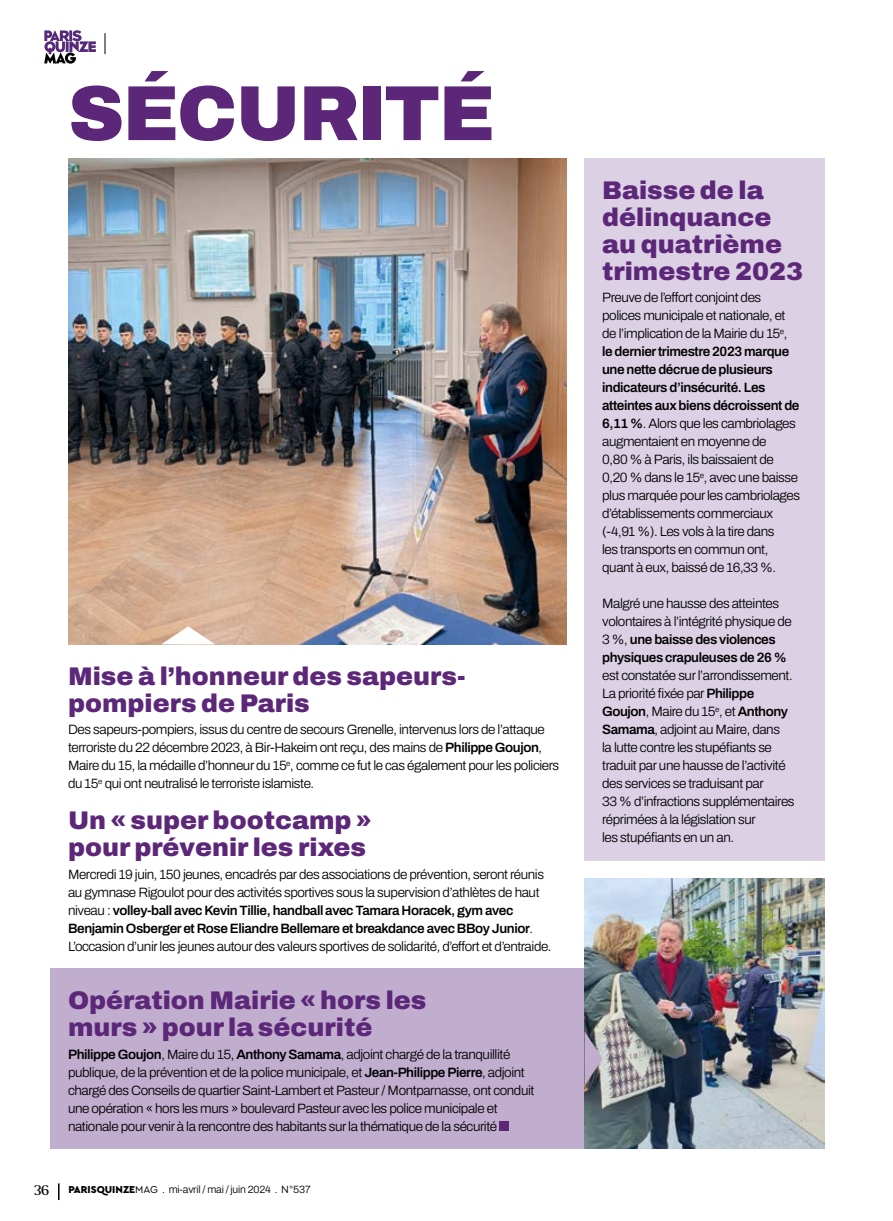
<style>
.page{position:relative;width:893px;height:1221px;background:#fff}
.page>*{position:absolute;margin:0;border:0;box-sizing:border-box;transform-origin:0 0}
.t1{font:900 78px "Archivo";letter-spacing:-.025em;color:#5c2778}
.t2{font:900 25.5px/27px "Archivo";color:#5c2778}
.t3{font:300 13.5px/18px "Archivo";letter-spacing:-.03em;color:#000}
.t4{font:13.5px "Larken";color:#000}
.t5{font:300 10.5px "Archivo";letter-spacing:-.02em;color:#000}
.s1{font-weight:600}
.s2{font-family:"Cera PRO";font-weight:900}
.s3{font-family:"Cera PRO";font-weight:400}
</style>
<div class="page">
<svg style="left:105px;top:33px;width:1px;height:21px"></svg>
<svg style="left:58px;top:1183px;width:2px;height:16px"></svg>
<svg style="left:44px;top:30px;width:52px;height:34px"></svg>
<div style="left:50px;top:968px;width:535px;height:180px;background:#c1adce"></div>
<div style="left:585px;top:158px;width:240px;height:702px;background:#dbd0e4"></div>
<div style="left:499px;top:1120px;width:10px;height:10px;background:#5c2778"></div>
<img style="left:68px;top:158px;width:499px;height:486px">
<img style="left:585px;top:878px;width:240px;height:270px">
<svg style="left:161px;top:626px;width:54px;height:18px"></svg>
<svg style="left:585px;top:1031px;width:18px;height:54px"></svg>
<h1 class="t1" style="left:68px;top:55px;width:428px">SÉCURITÉ</h1>
<h2 class="t2" style="left:68px;top:662px;width:399px">Mise à l’honneur des sapeurs&shy;pompiers de Paris</h2>
<p class="t3" style="left:68px;top:720px;width:493px">Des sapeurs-pompiers, issus du centre de secours Grenelle, intervenus lors de l’attaque terroriste du 22 décembre 2023, à Bir-Hakeim ont reçu, des mains de <span class="s1">Philippe Goujon</span>, Maire du 15, la médaille d’honneur du 15<sup>e</sup>, comme ce fut le cas également pour les policiers du 15<sup>e</sup> qui ont neutralisé le terroriste islamiste.</p>
<h2 class="t2" style="left:68px;top:806px;width:305px">Un « super bootcamp » pour prévenir les rixes</h2>
<p class="t3" style="left:68px;top:864px;width:485px">Mercredi 19 juin, 150 jeunes, encadrés par des associations de prévention, seront réunis au gymnase Rigoulot pour des activités sportives sous la supervision d’athlètes de haut niveau : <span class="s1">volley-ball avec Kevin Tillie, handball avec Tamara Horacek, gym avec Benjamin Osberger et Rose Eliandre Bellemare et breakdance avec BBoy Junior</span>.<br>L’occasion d’unir les jeunes autour des valeurs sportives de solidarité, d’effort et d’entraide.</p>
<h2 class="t2" style="left:68px;top:986px;width:360px">Opération Mairie « hors les murs » pour la sécurité</h2>
<p class="t3" style="left:68px;top:1044px;width:468px"><span class="s1">Philippe Goujon</span>, Maire du 15, <span class="s1">Anthony Samama</span>, adjoint chargé de la tranquillité publique, de la prévention et de la police municipale, et <span class="s1">Jean-Philippe Pierre</span>, adjoint chargé des Conseils de quartier Saint-Lambert et Pasteur / Montparnasse, ont conduit une opération « hors les murs » boulevard Pasteur avec les police municipale et nationale pour venir à la rencontre des habitants sur la thématique de la sécurité</p>
<p class="t4" style="left:34px;top:1181px;width:17px">36</p>
<p class="t5" style="left:68px;top:1181px;width:244px"><span class="s2">PARISQUINZE</span><span class="s3">MAG</span> . mi-avril / mai / juin 2024 . N°537</p>
<h2 class="t2" style="left:602px;top:176px;width:202px">Baisse de la délinquance au quatrième trimestre 2023</h2>
<p class="t3" style="left:602px;top:288px;width:199px">Preuve de l’effort conjoint des polices municipale et nationale, et de l’implication de la Mairie du 15<sup>e</sup>, <span class="s1">le dernier trimestre 2023 marque une nette décrue de plusieurs indicateurs d’insécurité. Les atteintes aux biens décroissent de<br>6,11 %</span>. Alors que les cambriolages augmentaient en moyenne de<br>0,80 % à Paris, ils baissaient de<br>0,20 % dans le 15<sup>e</sup>, avec une baisse plus marquée pour les cambriolages d’établissements commerciaux (-4,91 %). Les vols à la tire dans<br>les transports en commun ont, quant à eux, baissé de 16,33 %.</p>
<p class="t3" style="left:602px;top:594px;width:191px">Malgré une hausse des atteintes volontaires à l’intégrité physique de<br>3 %, <span class="s1">une baisse des violences physiques crapuleuses de 26 %</span></p>
<p class="t3" style="left:602px;top:666px;width:194px">est constatée sur l’arrondissement.<br>La priorité fixée par <span class="s1">Philippe<br>Goujon</span>, Maire du 15<sup>e</sup>, et <span class="s1">Anthony<br>Samama</span>, adjoint au Maire, dans<br>la lutte contre les stupéfiants se traduit par une hausse de l’activité des services se traduisant par<br>33 % d’infractions supplémentaires réprimées à la législation sur<br>les stupéfiants en un an.</p>
</div>
